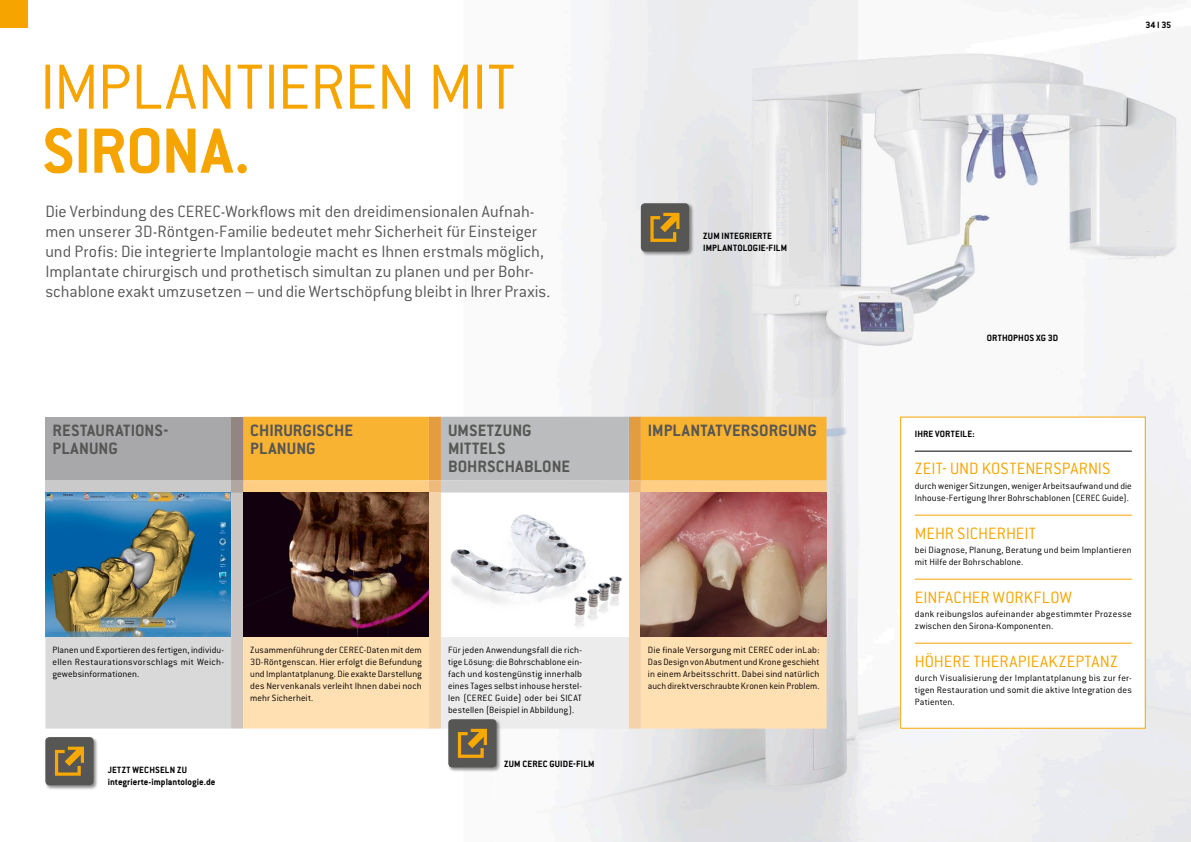
<style>
.page{position:relative;width:1191px;height:842px;background:#fff}
.page>*{position:absolute;margin:0;border:0;box-sizing:border-box;transform-origin:0 0}
.t1{font:300 70px "Conduit ITC Pro";letter-spacing:-.015em;color:#f6a500}
.t2{font:700 70px "Conduit ITC Pro";letter-spacing:-.01em;color:#f6a500}
.t3{font:300 18px/20px "Conduit ITC Pro";color:#565655}
.t4{font:700 18px/18px "Conduit ITC Pro";letter-spacing:.005em;color:#565655}
.t5{font:300 18px "Conduit ITC Pro";letter-spacing:.005em;color:#f6a500}
.t6{font:300 10px/12px "Conduit ITC Pro";letter-spacing:.015em;color:#000;text-align:justify}
.t7{font:700 10px/12px "Conduit ITC Pro";letter-spacing:.015em;color:#000}
</style>
<div class="page">
<img style="left:243px;top:0;width:948px;height:842px">
<div style="left:0;top:0;width:28px;height:28px;background:#f6a500"></div>
<div style="left:45px;top:417px;width:186px;height:63px;background:#a8a8aa"></div>
<div style="left:45px;top:480px;width:186px;height:13px;background:#cacaca"></div>
<div style="left:45px;top:636px;width:186px;height:93px;background:#d9d9da"></div>
<img style="left:45px;top:493px;width:186px;height:143px">
<div style="left:900px;top:417px;width:245px;height:311px;background:#fff"></div>
<hr style="left:915px;top:451px;width:216px;height:1px;background:#000">
<hr style="left:915px;top:515px;width:216px;height:1px;background:#f6a500">
<hr style="left:915px;top:579px;width:216px;height:1px;background:#f6a500">
<hr style="left:915px;top:643px;width:216px;height:1px;background:#f6a500">
<div style="left:640px;top:202px;width:54px;height:55px;background:#000;opacity:.45"></div>
<div style="left:641px;top:203px;width:48px;height:48px;background:#565655;border-radius:4px"></div>
<svg style="left:650px;top:213px;width:29px;height:29px"></svg>
<div style="left:44px;top:736px;width:55px;height:54px;background:#000;opacity:.45"></div>
<div style="left:45px;top:737px;width:49px;height:48px;background:#565655;border-radius:4px"></div>
<svg style="left:55px;top:747px;width:29px;height:29px"></svg>
<div style="left:447px;top:718px;width:54px;height:54px;background:#000;opacity:.45"></div>
<div style="left:448px;top:719px;width:48px;height:48px;background:#565655;border-radius:4px"></div>
<svg style="left:231px;top:417px;width:595px;height:341px"></svg>
<h1 class="t1" style="left:40px;top:49px;width:477px">Implantieren mit</h1>
<h1 class="t2" style="left:42px;top:110px;width:210px">SIRONA.</h1>
<h2 class="t3" style="left:45px;top:201px;width:142px">Die Verbindung des CEREC</h2>
<p class="t3" style="left:45px;top:201px;width:506px;text-indent:175px">-Workflows mit den dreidimensionalen Aufnah&shy;men unserer 3D-Röntgen-Familie bedeutet mehr Sicherheit für Einsteiger und Profis: Die integrierte I mplantologie macht es I hnen erstmals möglich, Implantate chirurgisch und prothetisch simultan zu planen und per Bohr&shy;schablone exakt umzusetzen – und die Wertschöpfung bleibt in Ihrer Praxis.</p>
<h2 class="t4" style="left:52px;top:422px;width:117px">RESTAURATIONS-<br>PLANUNG</h2>
<h2 class="t4" style="left:250px;top:422px;width:104px">CHIRURGISCHE<br>PLANUNG</h2>
<h2 class="t4" style="left:448px;top:422px;width:85px">UMSETZUNG<br>MITTELS<br>BOHRSCHAB</h2>
<h2 class="t4" style="left:534px;top:458px;width:38px">LONE</h2>
<p class="t7" style="left:703px;top:230px;width:85px">ZUM INTEGRIERTE<br>IMPLANTOLOGIE-FILM</p>
<h2 class="t4" style="left:648px;top:422px;width:170px">IMPLANTATVERSORGUNG</h2>
<p class="t6" style="left:52px;top:644px;width:173px">Planen und Exportieren des fertigen, individu&shy;ellen Restaurationsvorschlags mit Weich&shy;gewebsinformationen.</p>
<p class="t6" style="left:250px;top:644px;width:95px">Zusammenführung der CEREC</p>
<p class="t6" style="left:250px;top:644px;width:173px;text-indent:113px">-Daten mit dem 3D-Röntgenscan. Hier erfolgt die Befundung und Implantatplanung. Die exakte Darstellung des Nervenkanals verleiht Ihnen dabei noch mehr Sicherheit.</p>
<p class="t6" style="left:448px;top:644px;width:135px">Für jeden Anwendungsfall die rich&shy;tige Lösung: die Bohrschablone ein&shy;fach und kostengünstig innerhalb eines Tages selbst inhouse herstel&shy;len (CEREC</p>
<p class="t6" style="left:448px;top:692px;width:128px;text-indent:47px">Guide) oder bei SICAT bestellen (Beispiel in Abbildung).</p>
<p class="t7" style="left:108px;top:764px;width:109px">JETZT WECHSELN ZU<br>INTEGRIERTE-IMPLANTOLOGIE.DE</p>
<p class="t7" style="left:504px;top:758px;width:91px">ZUM CEREC GUIDE-FILM</p>
<p class="t6" style="left:648px;top:644px;width:173px;text-indent:128px">oder inLab:<br>Das Design von Abutment und Krone geschieht in einem Arbeitsschritt. Dabei sind natürlich auch direktverschraubte Kronen kein Problem.</p>
<p class="t6" style="left:648px;top:644px;width:107px">Die finale Versorgung mit CEREC</p>
<p class="t7" style="left:1145px;top:19px;width:27px">34 I 35</p>
<p class="t7" style="left:986px;top:331px;width:73px">ORTHOPHOS XG 3D</p>
<p class="t7" style="left:915px;top:427px;width:61px">IHRE VORTEILE:</p>
<h2 class="t5" style="left:915px;top:458px;width:197px">Zeit- und Kostenersparnis</h2>
<p class="t6" style="left:915px;top:480px;width:218px">durch weniger Sitzungen, weniger Arbeitsaufwand und die<br>Inhouse-Fertigung Ihrer Bohrschablonen (CEREC</p>
<p class="t6" style="left:1102px;top:492px;width:29px">Guide).</p>
<h2 class="t5" style="left:915px;top:523px;width:123px">Mehr sicherheit</h2>
<p class="t6" style="left:915px;top:544px;width:218px">bei Diagnose, Planung, Beratung und beim I mplantieren mit Hilfe der Bohrschablone.</p>
<h2 class="t5" style="left:915px;top:587px;width:157px">Einfacher Workflow</h2>
<p class="t6" style="left:915px;top:608px;width:218px">dank reibungslos aufeinander abgestimmter Prozesse zwischen den Sirona-Komponenten.</p>
<h2 class="t5" style="left:915px;top:651px;width:205px">Höhere Therapieakzeptanz</h2>
<p class="t6" style="left:915px;top:672px;width:218px">durch Visualisierung der Implantatplanung bis zur fer&shy;tigen Restauration und somit die aktive I ntegration des Patienten.</p>
</div>
